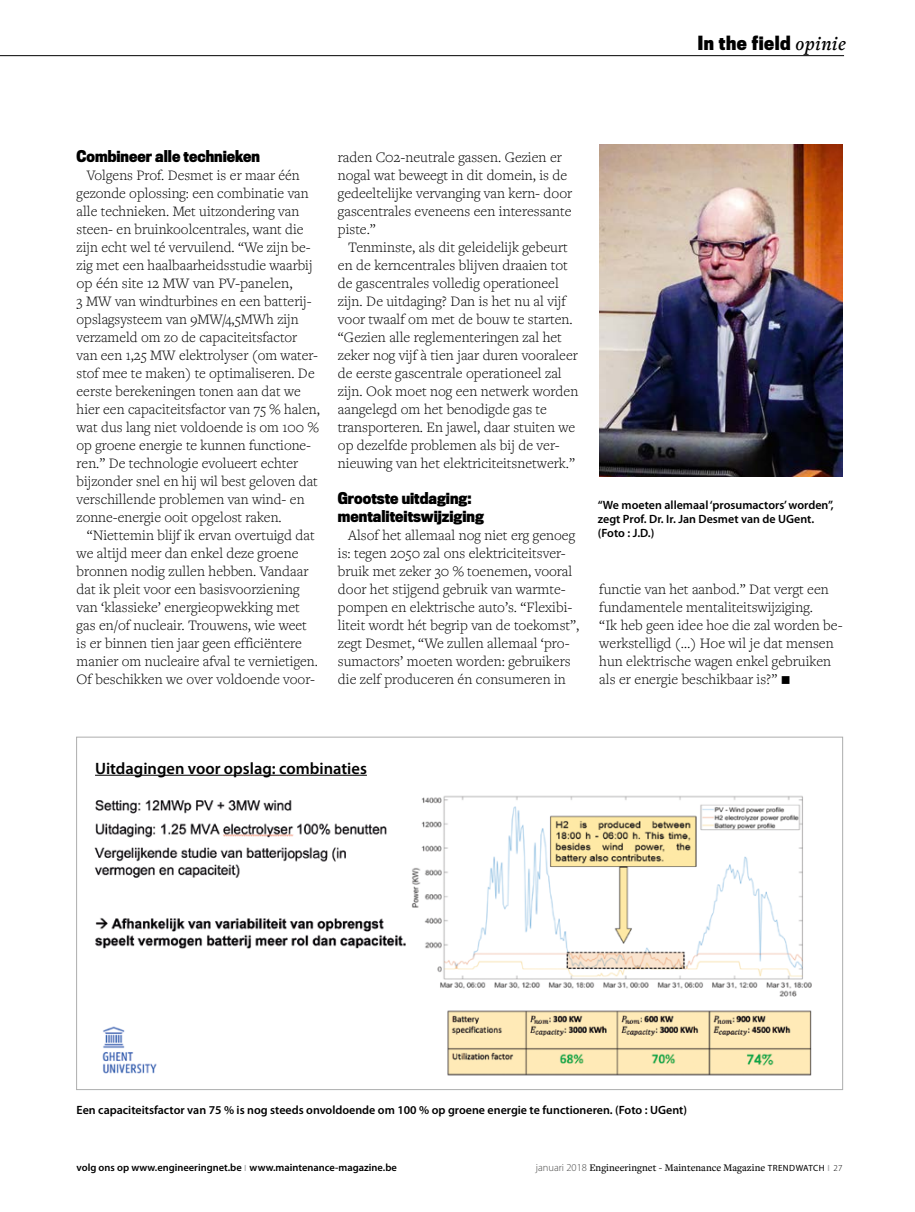
<style>
.page{position:relative;width:915px;height:1212px;background:#fff}
.page>*{position:absolute;margin:0;border:0;box-sizing:border-box;transform-origin:0 0}
.t1{font:700 18px "Titling Gothic FB Cond";letter-spacing:.03em;color:#000}
.t2{font:600 16.5px "Myriad Pro";color:#000}
.t3{font:300 15px/18px "Freight Text Pro";color:#000}
.t4{font:700 15px/18px "Titling Gothic FB Cond";color:#000}
.t5{font:600 12px/14.4px "Myriad Pro";color:#000}
.t6{font:600 10.5px "Myriad Pro";color:#000}
.t7{font:500 10.5px "Freight Text Pro";color:#000}
.s1{font-family:"Freight Text Pro";font-weight:600;font-style:italic;font-size:19.5px}
.s2{font-size:9px;color:#b1b2b3}
.s3{font-family:"Myriad Pro";font-weight:300;color:#494948}
.s4{font-family:"Myriad Pro";font-weight:400;font-size:9px}
.s5{font-family:"Myriad Pro";font-weight:600;font-size:9px;color:#b1b2b3}
.s6{font-family:"Myriad Pro";font-weight:300;font-size:9px}
</style>
<div class="page">
<img style="left:94px;top:795px;width:718px;height:281px">
<hr style="left:0;top:55px;width:843px;height:1px;background:#000">
<hr style="left:95px;top:775px;width:272px;height:1px;background:#000">
<img style="left:599px;top:145px;width:243px;height:331px">
<img style="left:287px;top:844px;width:76px;height:21px">
<p class="t1" style="left:697px;top:32px;width:149px">In the field <span class="s1">opinie</span></p>
<p class="t4" style="left:77px;top:147px;width:185px">Combineer alle technieken</p>
<p class="t3" style="left:77px;top:166px;width:245px;text-indent:10px">Volgens Prof. Desmet is er maar één gezonde oplossing: een combinatie van alle technieken. Met uitzondering van steen- en bruinkoolcentrales, want die zijn echt wel té vervuilend. “We zijn be&shy;zig met een haalbaarheidsstudie waarbij op één site 12 MW van PV-panelen,<br>3 MW van windturbines en een batterij&shy;opslagsysteem van 9MW/4,5MWh zijn verzameld om zo de capaciteitsfactor van een 1,25 MW elektrolyser (om water&shy;stof mee te maken) te optimaliseren. De eerste berekeningen tonen aan dat we hier een capaciteitsfactor van 75 % halen, wat dus lang niet voldoende is om 100 % op groene energie te kunnen functione&shy;ren.” De technologie evolueert echter bijzonder snel en hij wil best geloven dat verschillende problemen van wind- en zonne-energie ooit opgelost raken.</p>
<p class="t3" style="left:77px;top:526px;width:243px;text-indent:10px">“Niettemin blijf ik ervan overtuigd dat we altijd meer dan enkel deze groene bronnen nodig zullen hebben. Vandaar dat ik pleit voor een basisvoorziening van ‘klassieke’ energieopwekking met gas en/of nucleair. Trouwens, wie weet is er binnen tien jaar geen efficiëntere manier om nucleaire afval te vernietigen.<br>Of beschikken we over voldoende voor-</p>
<p class="t3" style="left:338px;top:148px;width:236px">raden C02-neutrale gassen. Gezien er nogal wat beweegt in dit domein, is de gedeeltelijke vervanging van kern- door gascentrales eveneens een interessante piste.”</p>
<p class="t3" style="left:338px;top:238px;width:242px;text-indent:10px">Tenminste, als dit geleidelijk gebeurt en de kerncentrales blijven draaien tot de gascentrales volledig operationeel zijn. De uitdaging? Dan is het nu al vijf voor twaalf om met de bouw te starten. “Gezien alle reglementeringen zal het zeker nog vijf à tien jaar duren vooraleer de eerste gascentrale operationeel zal zijn. Ook moet nog een netwerk worden aangelegd om het benodigde gas te transporteren. En jawel, daar stuiten we op dezelfde problemen als bij de ver&shy;nieuwing van het elektriciteitsnetwerk.”</p>
<p class="t4" style="left:338px;top:489px;width:147px">Grootste uitdaging: mentaliteitswijziging</p>
<p class="t3" style="left:338px;top:526px;width:243px;text-indent:10px">Alsof het allemaal nog niet erg genoeg is: tegen 2050 zal ons elektriciteitsver&shy;bruik met zeker 30 % toenemen, vooral door het stijgend gebruik van warmte&shy;pompen en elektrische auto’s. “Flexibi&shy;liteit wordt hét begrip van de toekomst”, zegt Desmet, “We zullen allemaal ‘pro&shy;sumactors’ moeten worden: gebruikers die zelf produceren én consumeren in</p>
<p class="t5" style="left:597px;top:498px;width:237px">“We moeten allemaal ‘prosumactors’ worden”, zegt Prof. Dr. Ir. Jan Desmet van de UGent. (Foto : J.D.)</p>
<p class="t3" style="left:599px;top:580px;width:245px">functie van het aanbod.” Dat vergt een fundamentele mentaliteitswijziging.<br>“Ik heb geen idee hoe die zal worden be&shy;werkstelligd (…) Hoe wil je dat mensen hun elektrische wagen enkel gebruiken als er energie beschikbaar is?” ■</p>
<p class="t2" style="left:95px;top:759px;width:273px">Uitdagingen voor opslag: combinaties</p>
<p class="t5" style="left:77px;top:1103px;width:611px">Een capaciteitsfactor van 75 % is nog steeds onvoldoende om 100 % op groene energie te functioneren. (Foto : UGent)</p>
<p class="t6" style="left:77px;top:1161px;width:322px">volg ons op www.engineeringnet.be <span class="s2">I</span> www.maintenance-magazine.be</p>
<p class="t7" style="left:535px;top:1161px;width:308px"><span class="s3">januari 2018</span> Engineeringnet - Maintenance Magazine <span class="s4">TRENDWATCH</span> <span class="s5">I</span> <span class="s6">27</span></p>
</div>
